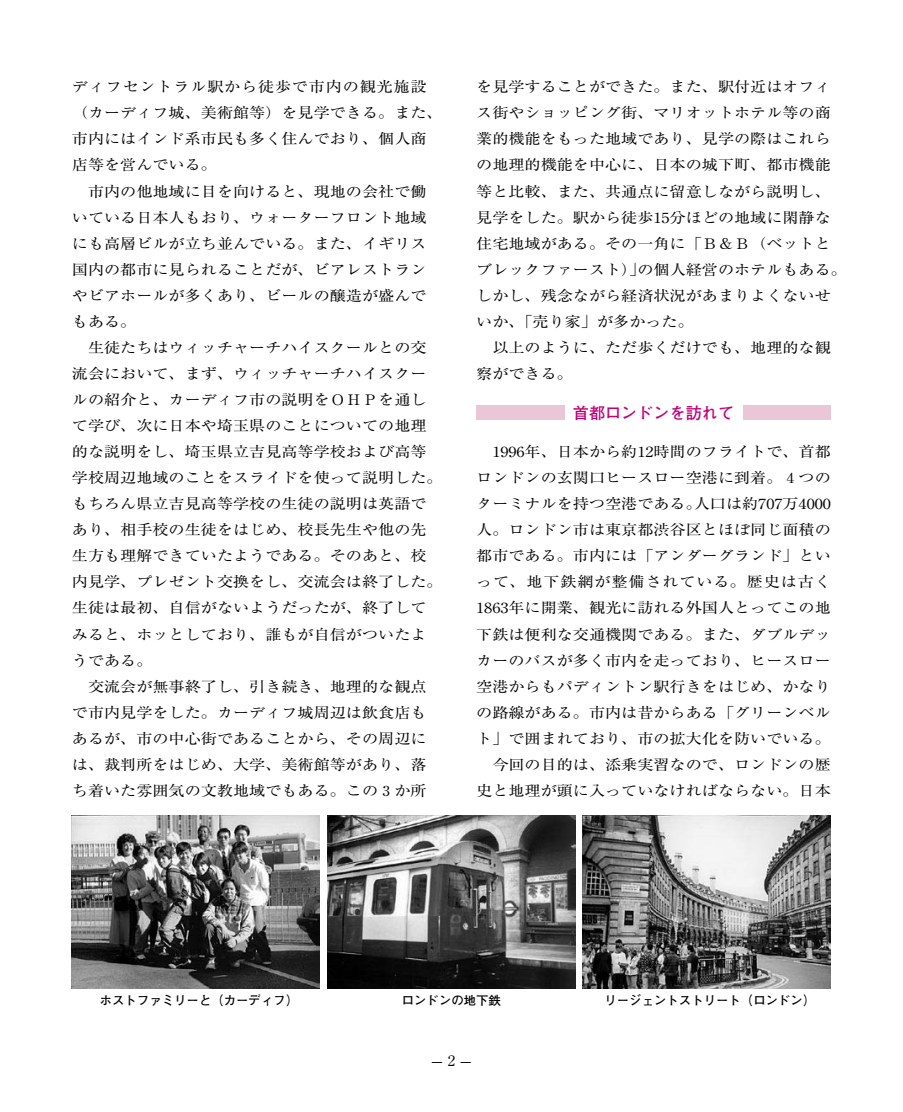
<style>
.page{position:relative;width:903px;height:1112px;background:#fff}
.page>*{position:absolute;margin:0;border:0;box-sizing:border-box;transform-origin:0 0}
.t1{font:700 16.1px "Futo Go B101";color:#c10077}
.t2{font:14.53px/26.1px "Ryumin";color:#000;scale:1.11 1}
.t3{font:700 12.42px "Futo Go B101";color:#000}
</style>
<div class="page">
<div style="left:476px;top:405px;width:355px;height:15px;background:#ebc6d6"></div>
<div style="left:565px;top:392px;width:177px;height:41px;background:#fff"></div>
<img style="left:72px;top:815px;width:248px;height:173px">
<img style="left:583px;top:815px;width:248px;height:173px">
<img style="left:327px;top:815px;width:248px;height:173px">
<p class="t2" style="left:72px;top:76px;width:336px">ディフセントラル駅から徒歩で市内の観光施設（カーディフ城、美術館等）を見学できる。また、市内にはインド系市民も多く住んでおり、個人商店等を営んでいる。<br>　市内の他地域に目を向けると、現地の会社で働いている日本人もおり、ウォーターフロント地域にも高層ビルが立ち並んでいる。また、イギリス国内の都市に見られることだが、ビアレストランやビアホールが多くあり、ビールの醸造が盛んでもある。<br>　生徒たちはウィッチャーチハイスクールとの交流会において、まず、ウィッチャーチハイスクールの紹介と、カーディフ市の説明をＯＨＰを通して学び、次に日本や埼玉県のことについての地理的な説明をし、埼玉県立吉見高等学校および高等学校周辺地域のことをスライドを使って説明した。もちろん県立吉見高等学校の生徒の説明は英語であり、相手校の生徒をはじめ、校長先生や他の先生方も理解できていたようである。そのあと、校内見学、プレゼント交換をし、交流会は終了した。生徒は最初、自信がないようだったが、終了してみると、ホッとしており、誰もが自信がついたようである。<br>　交流会が無事終了し、引き続き、地理的な観点で市内見学をした。カーディフ城周辺は飲食店もあるが、市の中心街であることから、その周辺には、裁判所をはじめ、大学、美術館等があり、落ち着いた雰囲気の文教地域でもある。この３か所</p>
<p class="t2" style="left:476px;top:76px;width:336px">を見学することができた。また、駅付近はオフィス街やショッピング街、マリオットホテル等の商業的機能をもった地域であり、見学の際はこれらの地理的機能を中心に、日本の城下町、都市機能等と比較、また、共通点に留意しながら説明し、見学をした。駅から徒歩15分ほどの地域に閑静な住宅地域がある。その一角に「Ｂ＆Ｂ（ベットとブレックファースト）」の個人経営のホテルもある。しかし、残念ながら経済状況があまりよくないせいか、「売り家」が多かった。<br>　以上のように、ただ歩くだけでも、地理的な観察ができる。</p>
<p class="t1" style="left:573px;top:406px;width:163px">首都ロンドンを訪れて</p>
<p class="t2" style="left:476px;top:440px;width:321px;text-align:justify">　1996年、日本から約12時間のフライトで、首都ロンドンの玄関口ヒースロー空港に到着。４つのターミナルを持つ空港である｡人口は約707万4000人。ロンドン市は東京都渋谷区とほぼ同じ面積の都市である。市内には「アンダーグランド」といって、地下鉄網が整備されている。歴史は古く1863年に開業、観光に訪れる外国人とってこの地下鉄は便利な交通機関である。また、ダブルデッカーのバスが多く市内を走っており、ヒースロー空港からもパディントン駅行きをはじめ、かなりの路線がある。市内は昔からある「グリーンベルト」で囲まれており、市の拡大化を防いでいる。　今回の目的は、添乗実習なので、ロンドンの歴史と地理が頭に入っていなければならない。日本</p>
<p class="t3" style="left:100px;top:995px;width:200px">ホストファミリーと（カーディフ）</p>
<p class="t3" style="left:402px;top:995px;width:101px">ロンドンの地下鉄</p>
<p class="t3" style="left:605px;top:995px;width:212px">リージェントストリート（ロンドン）</p>
</div>
